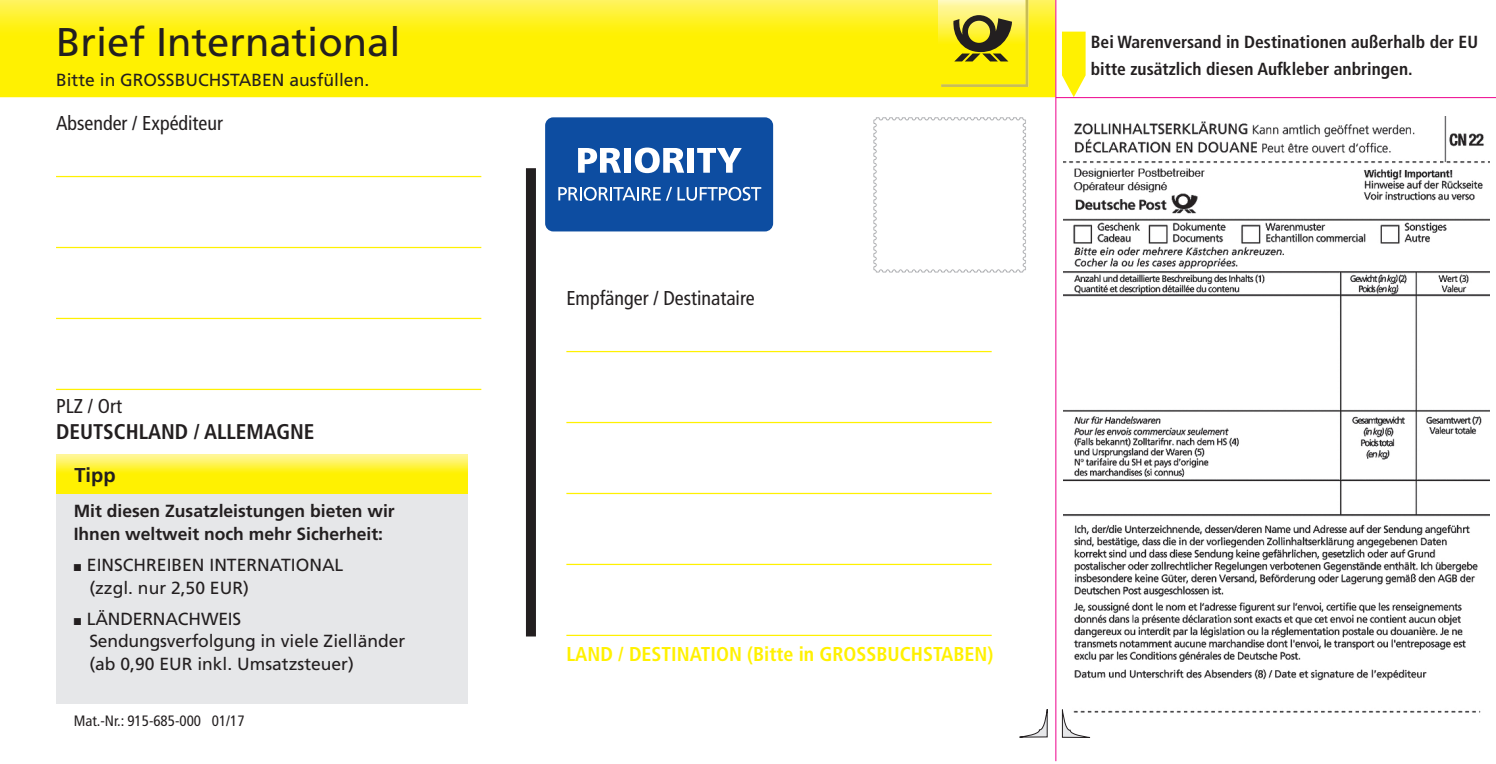
<style>
.page{position:relative;width:1496px;height:764px;background:#fff}
.page>*{position:absolute;margin:0;border:0;box-sizing:border-box;transform-origin:0 0}
.t1{font:40px "Frutiger LT";color:#231f20}
.t2{font:700 condensed 21.25px "Frutiger LT";color:#231f20}
.t3{font:condensed 20px "Frutiger LT";color:#231f20}
.t4{font:700 condensed 20px "Frutiger LT";color:#fff101}
.t5{font:700 20px "Frutiger LT";color:#231f20}
.t6{font:17.5px/22.5px "Frutiger LT";color:#231f20}
.t7{font:700 condensed 17.5px/26.2px "Frutiger LT";color:#231f20}
.t8{font:700 17.5px/22.5px "Frutiger LT";color:#231f20}
.t9{font:condensed 15px "Frutiger LT";color:#231f20}
</style>
<div class="page">
<svg style="left:0;top:0;width:1055px;height:97px;background:#fef111"></svg>
<img style="left:1064px;top:117px;width:425px;height:596px">
<svg style="left:1062px;top:32px;width:23px;height:65px"></svg>
<div style="left:526px;top:168px;width:10px;height:468px;background:#231f20"></div>
<hr style="left:1056px;top:97px;width:440px;height:1px;background:#ed028c">
<hr style="left:56px;top:176px;width:425px;height:1px;background:#fff101">
<hr style="left:56px;top:247px;width:425px;height:1px;background:#fff101">
<hr style="left:56px;top:317px;width:425px;height:2px;background:#fff101">
<hr style="left:56px;top:388px;width:425px;height:2px;background:#fff101">
<hr style="left:1055px;top:0;width:1px;height:760px;background:#ed028c">
<div style="left:545px;top:117px;width:228px;height:114px;background:#0d4da1;border-radius:8px"></div>
<svg style="left:578px;top:148px;width:43px;height:24px"></svg>
<div style="left:624px;top:148px;width:7px;height:24px;background:#fff"></div>
<svg style="left:635px;top:147px;width:49px;height:26px"></svg>
<div style="left:687px;top:148px;width:7px;height:24px;background:#fff"></div>
<svg style="left:697px;top:148px;width:45px;height:24px"></svg>
<svg style="left:558px;top:187px;width:203px;height:13px"></svg>
<img style="left:873px;top:117px;width:153px;height:156px">
<hr style="left:566px;top:351px;width:425px;height:1px;background:#fff101">
<hr style="left:566px;top:421px;width:425px;height:2px;background:#fff101">
<hr style="left:566px;top:492px;width:425px;height:1px;background:#fff101">
<hr style="left:566px;top:563px;width:425px;height:1px;background:#fff101">
<hr style="left:566px;top:634px;width:425px;height:1px;background:#fff101">
<svg style="left:1019px;top:709px;width:29px;height:28px"></svg>
<svg style="left:1061px;top:708px;width:30px;height:29px"></svg>
<svg style="left:938px;top:0;width:3px;height:84px"></svg>
<svg style="left:941px;top:0;width:87px;height:87px;background:#d3c933"></svg>
<div style="left:56px;top:490px;width:411px;height:213px;background:#e6e7e9"></div>
<svg style="left:56px;top:454px;width:411px;height:39px;background:#fff22a"></svg>
<h1 class="t1" style="left:56px;top:19px;width:346px">Brief International</h1>
<p class="t6" style="left:56px;top:69px;width:315px">Bitte in GROSSBUCHSTABEN ausfüllen.</p>
<p class="t3" style="left:56px;top:111px;width:168px">Absender / Expéditeur</p>
<p class="t3" style="left:56px;top:394px;width:67px">PLZ / Ort</p>
<p class="t2" style="left:56px;top:418px;width:260px">DEUTSCHLAND / ALLEMAGNE</p>
<p class="t5" style="left:74px;top:463px;width:43px">Tipp</p>
<p class="t8" style="left:74px;top:500px;width:322px">Mit diesen Zusatzleistungen bieten wir<br>Ihnen weltweit noch mehr Sicherheit:</p>
<p class="t6" style="left:89px;top:553px;width:255px;text-indent:-16px">■ EINSCHREIBEN INTERNATIONAL (zzgl. nur 2,50 EUR)</p>
<p class="t6" style="left:89px;top:607px;width:317px;text-indent:-16px">■ LÄNDERNACHWEIS<br>Sendungsverfolgung in viele Zielländer (ab 0,90 EUR inkl. Umsatzsteuer)</p>
<p class="t9" style="left:74px;top:712px;width:172px">Mat.-Nr.: 915-685-000 01/17</p>
<p class="t3" style="left:566px;top:286px;width:190px">Empfänger / Destinataire</p>
<p class="t7" style="left:1091px;top:29px;width:389px">Bei Warenversand in Destinationen außerhalb der EU bitte zusätzlich diesen Aufkleber anbringen.</p>
<p class="t4" style="left:566px;top:641px;width:429px">LAND / DESTINATION (Bitte in GROSSBUCHSTABEN)</p>
</div>
